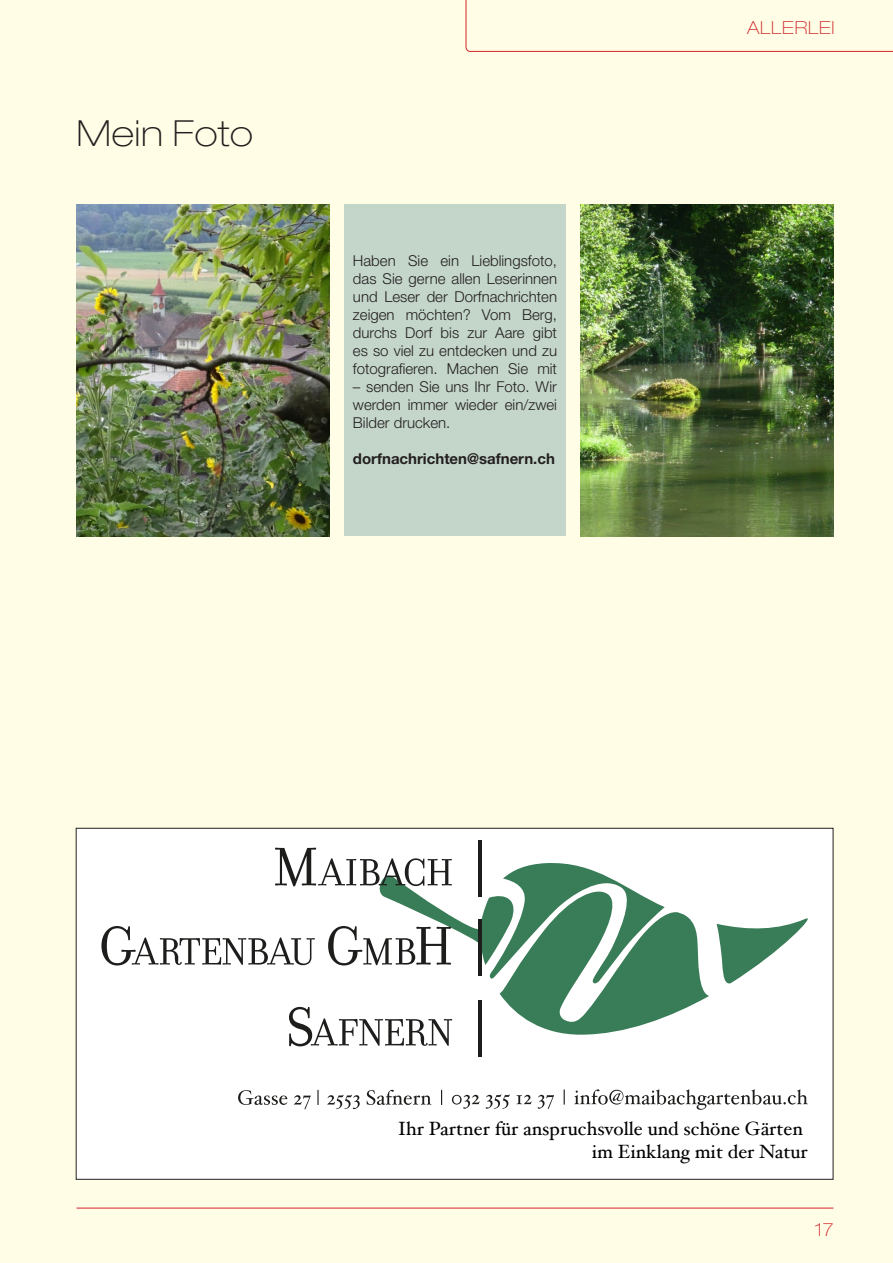
<style>
.page{position:relative;width:893px;height:1263px;background:#fffde5}
.page>*{position:absolute;margin:0;border:0;box-sizing:border-box;transform-origin:0 0}
.t1{font:100 expanded 36px "Helvetica Neue LT Std";letter-spacing:.02em;color:#231f20}
.t2{font:19.2px/23.1px "Hoefler Text";color:#000;text-align:right}
.t3{font:100 expanded 18px "Helvetica Neue LT Std";letter-spacing:.04em;color:#d1232a}
.t4{font:300 15px/18px "Helvetica Neue LT Std";color:#231f20;text-align:justify}
.t5{font:700 15px "Helvetica Neue LT Std";color:#231f20}
</style>
<div class="page">
<hr style="left:77px;top:1208px;width:756px;height:1px;background:#d1232a">
<svg style="left:466px;top:0;width:427px;height:52px"></svg>
<img style="left:77px;top:205px;width:252px;height:331px">
<img style="left:581px;top:205px;width:252px;height:331px">
<div style="left:76px;top:828px;width:757px;height:351px;background:#fff"></div>
<svg style="left:717px;top:918px;width:91px;height:66px"></svg>
<hr style="left:478px;top:840px;width:3px;height:57px;background:#1d1d1b">
<svg style="left:101px;top:848px;width:608px;height:198px"></svg>
<hr style="left:478px;top:1000px;width:3px;height:57px;background:#1d1d1b">
<svg style="left:441px;top:1090px;width:1px;height:15px"></svg>
<svg style="left:238px;top:1090px;width:49px;height:15px"></svg>
<svg style="left:294px;top:1095px;width:17px;height:14px"></svg>
<svg style="left:317px;top:1090px;width:2px;height:15px"></svg>
<svg style="left:327px;top:1095px;width:33px;height:14px"></svg>
<svg style="left:367px;top:1090px;width:64px;height:15px"></svg>
<svg style="left:452px;top:1095px;width:28px;height:14px"></svg>
<svg style="left:486px;top:1094px;width:24px;height:15px"></svg>
<svg style="left:516px;top:1095px;width:16px;height:9px"></svg>
<svg style="left:538px;top:1095px;width:16px;height:14px"></svg>
<svg style="left:564px;top:1089px;width:1px;height:15px"></svg>
<svg style="left:574px;top:1089px;width:234px;height:21px"></svg>
<div style="left:344px;top:205px;width:222px;height:331px;background:#c4d6ca"></div>
<h1 class="t1" style="left:77px;top:112px;width:178px">Mein Foto</h1>
<p class="t4" style="left:353px;top:251px;width:206px">Haben Sie ein Lieblingsfoto, das Sie gerne allen Leserinnen und Leser der Dorfnachrichten zeigen möchten? Vom Berg, durchs Dorf bis zur Aare gibt es so viel zu entdecken und zu fotografieren. Machen Sie mit</p>
<p class="t4" style="left:353px;top:377px;width:206px">– senden Sie uns Ihr Foto. Wir werden immer wieder ein/zwei Bilder drucken.</p>
<p class="t5" style="left:353px;top:449px;width:204px">dorfnachrichten@safnern.ch</p>
<p class="t3" style="left:747px;top:17px;width:89px">ALLERLEI</p>
<p class="t2" style="left:398px;top:1116px;width:411px">Ihr Partner für anspruchsvolle und schöne Gärten im Einklang mit der Natur</p>
<p class="t3" style="left:815px;top:1219px;width:20px">17</p>
</div>
